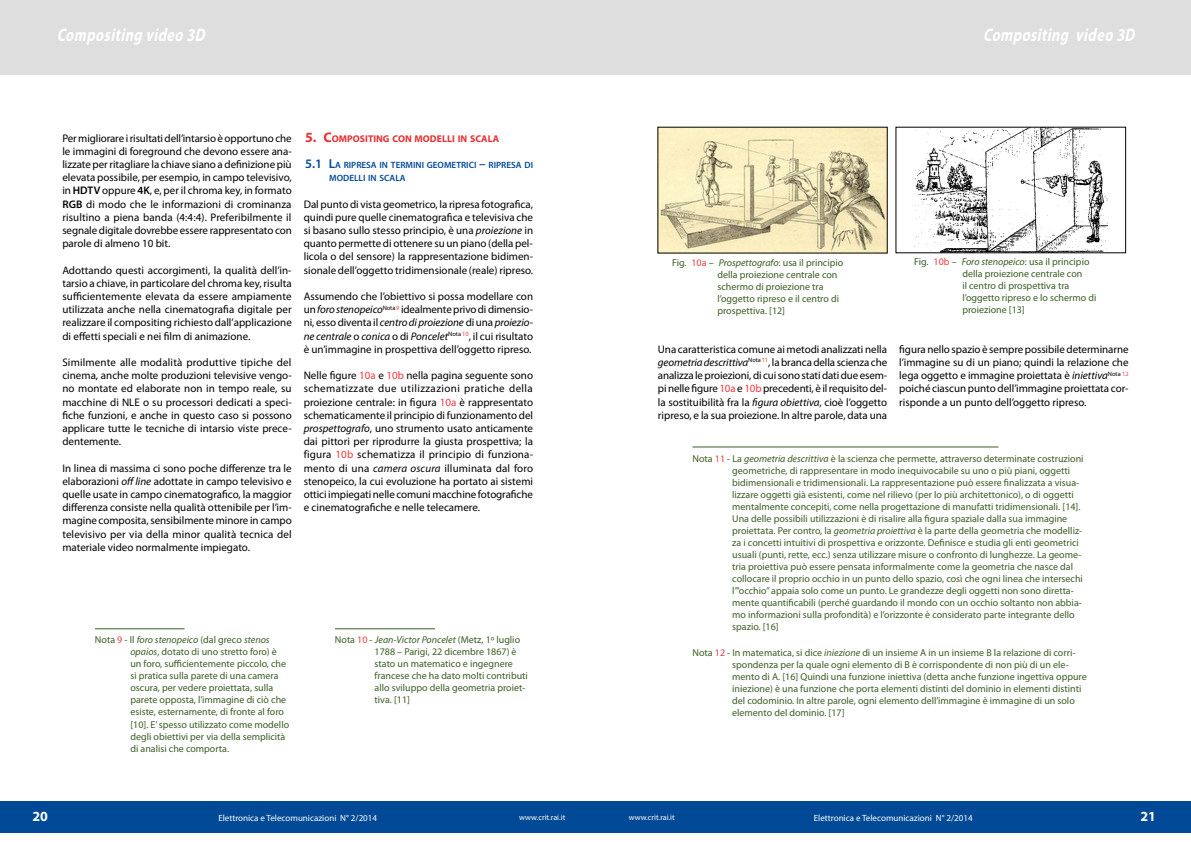
<style>
.page{position:relative;width:1191px;height:842px;background:#fff}
.page>*{position:absolute;margin:0;border:0;box-sizing:border-box;transform-origin:0 0}
.t1{font:italic 700 18.2px "Myriad Pro";color:#fff;scale:.77 1}
.t2{font:700 14px "Myriad Pro";color:#fff}
.t3{font:11px/13.2px "Myriad Pro";color:#000;text-align:justify}
.t4{font:10px/12px "Myriad Pro";color:#3b5d26}
.t5{font:700 9.8px "Myriad Pro";color:#e73032}
.t6{font:600 9.1px/13px "Myriad Pro";color:#004996}
.t7{font:9px "Myriad Pro";color:#fff}
.t8{font:8px "Myriad Pro";color:#fff}
.s1{font-weight:600}
.s2{font-style:italic}
.s3{font-size:14px}
.s4{font-size:13px}
.s5{color:#f03a3f}
</style>
<div class="page">
<hr style="left:95px;top:628px;width:90px;height:1px;background:#3b5d26">
<hr style="left:335px;top:628px;width:100px;height:1px;background:#3b5d26">
<img style="left:660px;top:129px;width:225px;height:122px">
<img style="left:914px;top:129px;width:193px;height:122px">
<hr style="left:692px;top:446px;width:306px;height:1px;background:#3b5d26">
<div style="left:595px;top:0;width:596px;height:74px;background:#dedede"></div>
<div style="left:0;top:0;width:595px;height:74px;background:#dedede"></div>
<div style="left:595px;top:801px;width:596px;height:31px;background:#004996"></div>
<div style="left:0;top:801px;width:595px;height:31px;background:#004996"></div>
<h1 class="t1" style="left:57px;top:23px;width:199px">Compositing video 3D</h1>
<h1 class="t1" style="left:983px;top:23px;width:203px">Compositing video 3D</h1>
<p class="t3" style="left:62px;top:131px;width:231px">Per migliorare i risultati dell’intarsio è opportuno che le immagini di foreground che devono essere ana&shy;lizzate per ritagliare la chiave siano a definizione più elevata possibile, per esempio, in campo televisivo, in <span class="s1">HDTV</span> oppure <span class="s1">4K</span>, e, per il chroma key, in formato <span class="s1">RGB</span> di modo che le informazioni di crominanza risultino a piena banda (4:4:4). Preferibilmente il segnale digitale dovrebbe essere rappresentato con parole di almeno 10 bit.</p>
<p class="t3" style="left:62px;top:263px;width:231px">Adottando questi accorgimenti, la qualità dell’in&shy;tarsio a chiave, in particolare del chroma key, risulta sufficientemente elevata da essere ampiamente utilizzata anche nella cinematografia digitale per realizzare il compositing richiesto dall’applicazione di effetti speciali e nei film di animazione.</p>
<p class="t3" style="left:62px;top:356px;width:231px">Similmente alle modalità produttive tipiche del cinema, anche molte produzioni televisive vengo&shy;no montate ed elaborate non in tempo reale, su macchine di NLE o su processori dedicati a speci&shy;fiche funzioni, e anche in questo caso si possono applicare tutte le tecniche di intarsio viste prece&shy;dentemente.</p>
<p class="t3" style="left:62px;top:461px;width:231px">In linea di massima ci sono poche differenze tra le elaborazioni <span class="s2">off line</span> adottate in campo televisivo e quelle usate in campo cinematografico, la maggior differenza consiste nella qualità ottenibile per l’im&shy;magine composita, sensibilmente minore in campo televisivo per via della minor qualità tecnica del materiale video normalmente impiegato.</p>
<p class="t5" style="left:305px;top:132px;width:195px"><span class="s3">5. C</span>OMPOSITING CON MODELLI IN SCALA</p>
<p class="t6" style="left:329px;top:158px;width:205px;text-indent:-24px"><span class="s4">5.1 L</span>A RIPRESA IN TERMINI GEOMETRICI <span class="s4">–</span> RIPRESA DI<br>MODELLI IN SCALA</p>
<p class="t3" style="left:304px;top:197px;width:231px">Dal punto di vista geometrico, la ripresa fotografica, quindi pure quelle cinematografica e televisiva che si basano sullo stesso principio, è una <span class="s2">proiezione</span> in quanto permette di ottenere su un piano (della pel&shy;licola o del sensore) la rappresentazione bidimen&shy;sionale dell’oggetto tridimensionale (reale) ripreso.</p>
<p class="t3" style="left:304px;top:290px;width:231px">Assumendo che l’obiettivo si possa modellare con un <span class="s2">foro stenopeico</span><sup>Nota</sup> <sup>9</sup> idealmente privo di dimensio&shy;ni, esso diventa il <span class="s2">centro di proiezione</span> di una <span class="s2">proiezio&shy;ne centrale</span> o <span class="s2">conica</span> o di <span class="s2">Poncelet</span><sup>Nota</sup> <sup>10</sup>, il cui risultato è un’immagine in prospettiva dell’oggetto ripreso.</p>
<p class="t3" style="left:304px;top:369px;width:231px">Nelle figure <span class="s5">10a</span> e <span class="s5">10b</span> nella pagina seguente sono schematizzate due utilizzazioni pratiche della proiezione centrale: in figura <span class="s5">10a</span> è rappresentato schematicamente il principio di funzionamento del <span class="s2">prospettografo</span>, uno strumento usato anticamente dai pittori per riprodurre la giusta prospettiva; la figura <span class="s5">10b</span> schematizza il principio di funziona&shy;mento di una <span class="s2">camera oscura</span> illuminata dal foro stenopeico, la cui evoluzione ha portato ai sistemi ottici impiegati nelle comuni macchine fotografiche e cinematografiche e nelle telecamere.</p>
<p class="t4" style="left:130px;top:634px;width:160px;text-indent:-35px">Nota <span class="s5">9</span> - Il <span class="s2">foro stenopeico</span> (dal greco <span class="s2">stenos opaios</span>, dotato di uno stretto foro) è un foro, sufficientemente piccolo, che si pratica sulla parete di una camera oscura, per vedere proiettata, sulla parete opposta, l’immagine di ciò che esiste, esternamente, di fronte al foro [10]. E’ spesso utilizzato come modello degli obiettivi per via della semplicità di analisi che comporta.</p>
<p class="t4" style="left:375px;top:634px;width:155px;text-indent:-40px">Nota <span class="s5">10</span> - <span class="s2">Jean-Victor Poncelet</span> (Metz, 1º luglio 1788 – Parigi, 22 dicembre 1867) è stato un matematico e ingegnere francese che ha dato molti contributi allo sviluppo della geometria proiet&shy;tiva. [11]</p>
<p class="t4" style="left:717px;top:257px;width:127px;text-indent:-45px">Fig. <span class="s5">10a</span> – <span class="s2">Prospettografo</span>: usa il principio della proiezione centrale con schermo di proiezione tra l’oggetto ripreso e il centro di prospettiva. [12]</p>
<p class="t4" style="left:962px;top:256px;width:136px;text-indent:-48px">Fig. <span class="s5">10b</span> – <span class="s2">Foro stenopeico</span>: usa il principio della proiezione centrale con<br>il centro di prospettiva tra l’oggetto ripreso e lo schermo di proiezione [13]</p>
<p class="t3" style="left:658px;top:342px;width:231px">Una caratteristica comune ai metodi analizzati nella <span class="s2">geometria descrittiva</span><sup>Nota</sup> <sup>11</sup>, la branca della scienza che analizza le proiezioni, di cui sono stati dati due esem&shy;pi nelle figure <span class="s5">10a</span> e <span class="s5">10b</span> precedenti, è il requisito del&shy;la sostituibilità fra la <span class="s2">figura obiettiva</span>, cioè l’oggetto ripreso, e la sua proiezione. In altre parole, data una</p>
<p class="t3" style="left:899px;top:342px;width:231px">figura nello spazio è sempre possibile determinarne l’immagine su di un piano; quindi la relazione che lega oggetto e immagine proiettata è <span class="s2">iniettiva</span><sup>Nota</sup> <sup>12 </sup>poiché ciascun punto dell’immagine proiettata cor&shy;risponde a un punto dell’oggetto ripreso.</p>
<p class="t4" style="left:732px;top:452px;width:353px;text-indent:-40px">Nota <span class="s5">11</span> - La <span class="s2">geometria descrittiva</span> è la scienza che permette, attraverso determinate costruzioni geometriche, di rappresentare in modo inequivocabile su uno o più piani, oggetti bidimensionali e tridimensionali. La rappresentazione può essere finalizzata a visua&shy;lizzare oggetti già esistenti, come nel rilievo (per lo più architettonico), o di oggetti mentalmente concepiti, come nella progettazione di manufatti tridimensionali. [14].<br>Una delle possibili utilizzazioni è di risalire alla figura spaziale dalla sua immagine proiettata. Per contro, la <span class="s2">geometria proiettiva</span> è la parte della geometria che modelliz&shy;za i concetti intuitivi di prospettiva e orizzonte. Definisce e studia gli enti geometrici usuali (punti, rette, ecc.) senza utilizzare misure o confronto di lunghezze. La geome&shy;tria proiettiva può essere pensata informalmente come la geometria che nasce dal collocare il proprio occhio in un punto dello spazio, così che ogni linea che intersechi l’”occhio” appaia solo come un punto. Le grandezze degli oggetti non sono diretta&shy;mente quantificabili (perché guardando il mondo con un occhio soltanto non abbia&shy;mo informazioni sulla profondità) e l’orizzonte è considerato parte integrante dello spazio. [16]</p>
<p class="t4" style="left:732px;top:647px;width:356px;text-indent:-40px">Nota <span class="s5">12</span> - In matematica, si dice <span class="s2">iniezione</span> di un insieme A in un insieme B la relazione di corri&shy;spondenza per la quale ogni elemento di B è corrispondente di non più di un ele&shy;mento di A. [16] Quindi una funzione iniettiva (detta anche funzione ingettiva oppure iniezione) è una funzione che porta elementi distinti del dominio in elementi distinti del codominio. In altre parole, ogni elemento dell’immagine è immagine di un solo elemento del dominio. [17]</p>
<p class="t2" style="left:32px;top:807px;width:17px">20</p>
<p class="t7" style="left:218px;top:812px;width:160px">Elettronica e Telecomunicazioni N° 2/2014</p>
<p class="t8" style="left:519px;top:813px;width:48px">www.crit.rai.it</p>
<p class="t8" style="left:629px;top:813px;width:48px">www.crit.rai.it</p>
<p class="t7" style="left:814px;top:812px;width:160px">Elettronica e Telecomunicazioni N° 2/2014</p>
<p class="t2" style="left:1140px;top:807px;width:17px">21</p>
</div>
